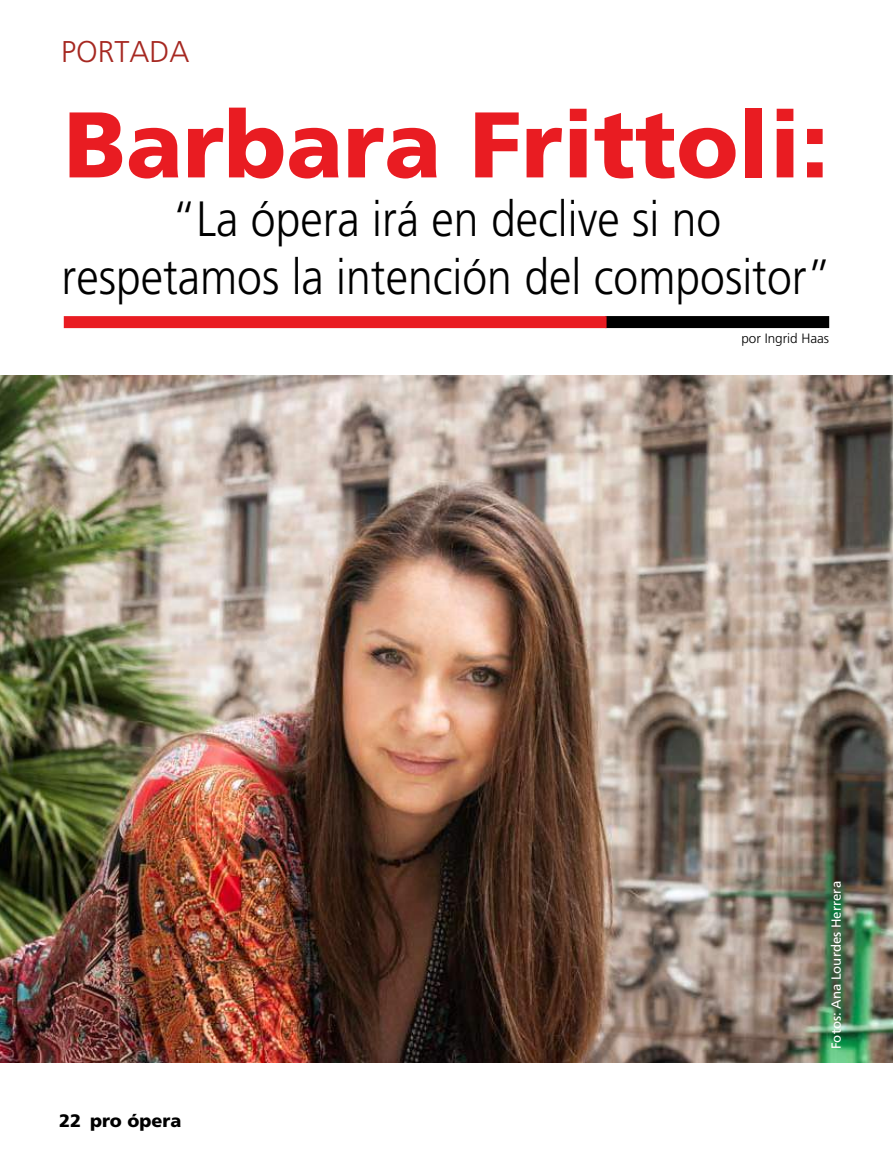
<style>
.page{position:relative;width:893px;height:1170px;background:#fff}
.page>*{position:absolute;margin:0;border:0;box-sizing:border-box;transform-origin:0 0}
.t1{font:900 93px "Frutiger";color:#e91c22}
.t2{font:300 49.5px/58.5px "Frutiger";color:#000;text-align:center;scale:.9 1}
.t3{font:300 30px "Frutiger";color:#a62821}
.t4{font:900 18px "Frutiger";color:#000}
.t5{font:300 13.5px "Frutiger";color:#000}
.t6{font:13.2px "Frutiger";color:#fff}
</style>
<div class="page">
<img style="left:0;top:376px;width:893px;height:686px">
<div style="left:605px;top:316px;width:224px;height:12px;background:#000"></div>
<div style="left:64px;top:316px;width:543px;height:12px;background:#e91c22"></div>
<p class="t3" style="left:61px;top:34px;width:130px">PORTADA</p>
<h1 class="t1" style="left:64px;top:89px;width:767px">Barbara Frittoli:</h1>
<p class="t2" style="left:62px;top:190px;width:857px">“La ópera irá en declive si no respetamos la intención del compositor”</p>
<p class="t5" style="left:741px;top:330px;width:89px">por Ingrid Haas</p>
<p class="t4" style="left:59px;top:1109px;width:124px">22 pro ópera</p>
<p class="t6" style="left:828px;top:1049px;width:169px;rotate:-90deg">Fotos: Ana Lourdes Herrera</p>
</div>
